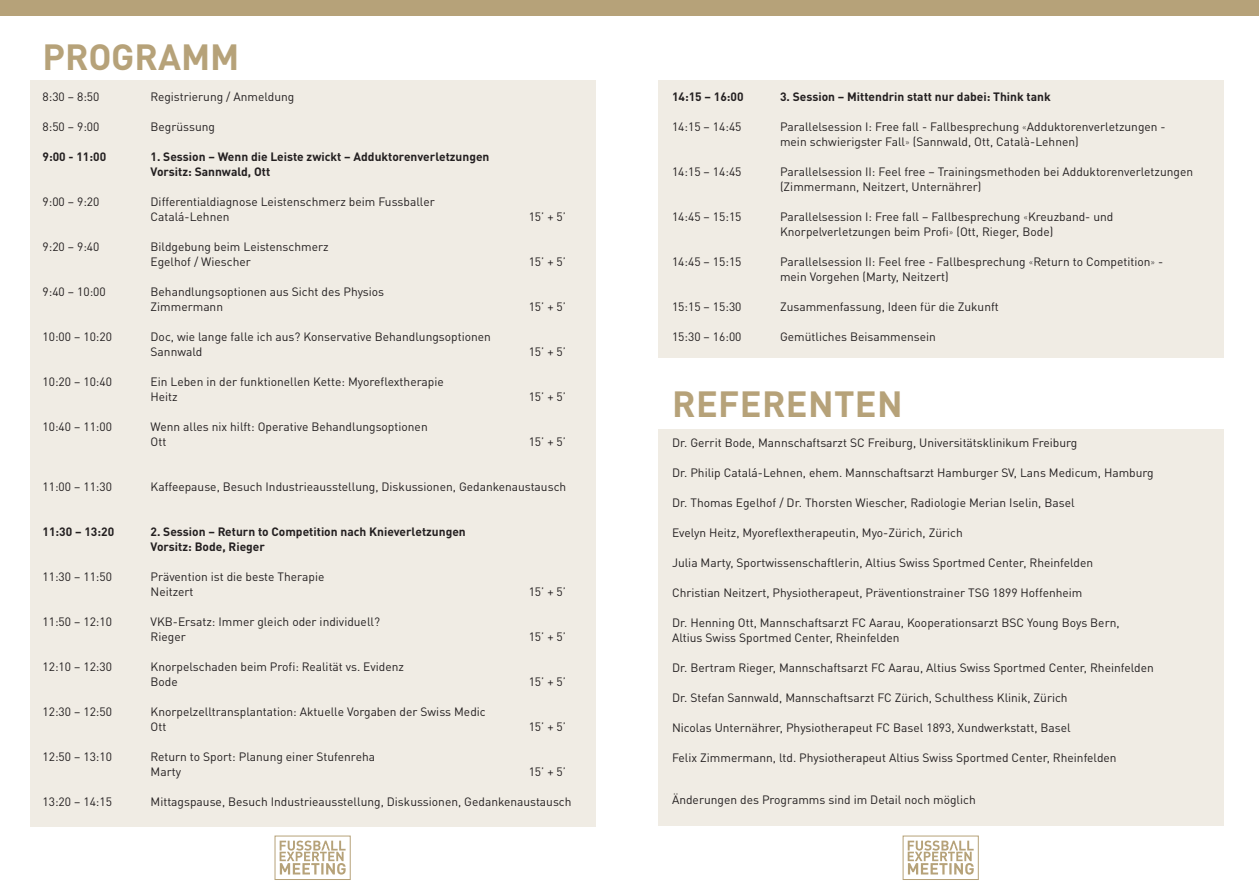
<style>
.page{position:relative;width:1259px;height:893px;background:#fff}
.page>*{position:absolute;margin:0;border:0;box-sizing:border-box;transform-origin:0 0}
.t1{font:700 36px "DINOT";letter-spacing:.01em;color:#b6a279}
.t2{font:12px/15px "DINOT";color:#231f20}
.t3{font:700 12px/15px "DINOT";color:#231f20}
.s1{font-family:"Helvetica Neue";font-weight:100}
</style>
<div class="page">
<div style="left:658px;top:429px;width:565px;height:397px;background:#f0ece4"></div>
<div style="left:658px;top:81px;width:565px;height:277px;background:#f0ece4"></div>
<div style="left:30px;top:81px;width:565px;height:746px;background:#f0ece4"></div>
<div style="left:0;top:0;width:1259px;height:16px;background:#b6a279"></div>
<div style="left:275px;top:836px;width:75px;height:44px;border:1px solid #b6a279"></div>
<svg style="left:280px;top:840px;width:66px;height:35px"></svg>
<div style="left:903px;top:836px;width:75px;height:44px;border:1px solid #b6a279"></div>
<svg style="left:907px;top:840px;width:66px;height:35px"></svg>
<h1 class="t1" style="left:43px;top:33px;width:198px">PROGRAMM</h1>
<p class="t2" style="left:43px;top:89px;width:58px">8:30 – 8:50</p>
<p class="t2" style="left:151px;top:89px;width:145px">Registrierung / Anmeldung</p>
<p class="t2" style="left:43px;top:119px;width:58px">8:50 – 9:00</p>
<p class="t2" style="left:151px;top:119px;width:66px">Begrüssung</p>
<p class="t3" style="left:43px;top:148px;width:65px">9:00 - 11:00</p>
<p class="t3" style="left:151px;top:148px;width:340px">1. Session – Wenn die Leiste zwickt – Adduktorenverletzungen<br>Vorsitz: Sannwald, Ott</p>
<p class="t2" style="left:43px;top:194px;width:88px">9:00 – 9:20 D</p>
<p class="t2" style="left:151px;top:194px;width:286px;text-indent:8px">ifferentialdiagnose Leistenschmerz beim Fussballer<br>Catalá-Lehnen</p>
<p class="t2" style="left:529px;top:209px;width:39px">15’ + 5’</p>
<p class="t2" style="left:43px;top:239px;width:58px">9:20 – 9:40</p>
<p class="t2" style="left:151px;top:239px;width:180px">Bildgebung beim Leistenschmerz</p>
<p class="t2" style="left:43px;top:254px;width:40px">E</p>
<p class="t2" style="left:158px;top:254px;width:95px">gelhof / Wiescher</p>
<p class="t2" style="left:529px;top:254px;width:39px">15’ + 5’</p>
<p class="t2" style="left:43px;top:284px;width:65px">9:40 – 10:00</p>
<p class="t2" style="left:151px;top:284px;width:235px">Behandlungsoptionen aus Sicht des Physios<br>Zimmermann</p>
<p class="t2" style="left:529px;top:299px;width:39px">15’ + 5’</p>
<p class="t2" style="left:43px;top:329px;width:94px">10:00 – 10:20 D</p>
<p class="t2" style="left:151px;top:329px;width:342px;text-indent:8px">oc, wie lange falle ich aus? Konservative Behandlungsoptionen<br>Sannwald</p>
<p class="t2" style="left:529px;top:344px;width:39px">15’ + 5’</p>
<p class="t2" style="left:43px;top:374px;width:94px">10:20 – 10:40 E</p>
<p class="t2" style="left:158px;top:374px;width:288px">in Leben in der funktionellen Kette: Myoreflextherapie</p>
<p class="t2" style="left:43px;top:389px;width:40px">H</p>
<p class="t2" style="left:159px;top:389px;width:20px">eitz</p>
<p class="t2" style="left:529px;top:389px;width:39px">15’ + 5’</p>
<p class="t2" style="left:43px;top:419px;width:71px">10:40 – 11:00</p>
<p class="t2" style="left:151px;top:419px;width:279px">Wenn alles nix hilft: Operative Behandlungsoptionen<br>Ott</p>
<p class="t2" style="left:529px;top:434px;width:39px">15’ + 5’</p>
<p class="t2" style="left:43px;top:479px;width:71px">11:00 – 11:30</p>
<p class="t2" style="left:151px;top:479px;width:417px">Kaffeepause, Besuch I ndustrieausstellung, Diskussionen, Gedankenaustausch</p>
<p class="t3" style="left:43px;top:523px;width:73px">11:30 – 13:20</p>
<p class="t3" style="left:151px;top:523px;width:317px">2. Session – Return to Competition nach Knieverletzungen<br>Vorsitz: Bode, Rieger</p>
<p class="t2" style="left:43px;top:569px;width:71px">11:30 – 11:50</p>
<p class="t2" style="left:151px;top:569px;width:175px">Prävention ist die beste Therapie</p>
<p class="t2" style="left:43px;top:584px;width:40px">N</p>
<p class="t2" style="left:159px;top:584px;width:36px">eitzert</p>
<p class="t2" style="left:529px;top:584px;width:39px">15’ + 5’</p>
<p class="t2" style="left:43px;top:614px;width:71px">11:50 – 12:10</p>
<p class="t2" style="left:151px;top:614px;width:231px">VKB-Ersatz: I mmer gleich oder individuell?<br>Rieger</p>
<p class="t2" style="left:529px;top:629px;width:39px">15’ + 5’</p>
<p class="t2" style="left:43px;top:659px;width:71px">12:10 – 12:30</p>
<p class="t2" style="left:151px;top:659px;width:255px">Knorpelschaden beim Profi: Realität vs. Evidenz<br>Bode</p>
<p class="t2" style="left:43px;top:704px;width:71px">12:30 – 12:50</p>
<p class="t2" style="left:151px;top:704px;width:337px">Knorpelzelltransplantation: Aktuelle Vorgaben der Swiss Medic<br>Ott</p>
<p class="t2" style="left:43px;top:749px;width:71px">12:50 – 13:10</p>
<p class="t2" style="left:151px;top:749px;width:226px">Return to Sport: Planung einer Stufenreha<br>Marty</p>
<p class="t2" style="left:529px;top:674px;width:39px">15’ + 5’</p>
<p class="t2" style="left:529px;top:719px;width:39px">15’ + 5’</p>
<p class="t2" style="left:529px;top:764px;width:39px">15’ + 5’</p>
<p class="t2" style="left:43px;top:794px;width:71px">13:20 – 14:15</p>
<p class="t2" style="left:151px;top:794px;width:422px">Mittagspause, Besuch I ndustrieausstellung, Diskussionen, Gedankenaustausch</p>
<p class="t3" style="left:672px;top:88px;width:73px">14:15 – 16:00</p>
<p class="t3" style="left:780px;top:88px;width:272px">3. Session – Mittendrin statt nur dabei: Think tank</p>
<p class="t2" style="left:672px;top:119px;width:71px">14:15 – 14:45</p>
<p class="t2" style="left:780px;top:119px;width:387px">Parallelsession I : Free fall - Fallbesprechung <span class="s1">«</span>Adduktorenverletzungen - mein schwierigster Fall<span class="s1">»</span> (Sannwald, Ott, Català-Lehnen)</p>
<p class="t2" style="left:672px;top:164px;width:71px">14:15 – 14:45</p>
<p class="t2" style="left:780px;top:164px;width:415px">Parallelsession II : Feel free – Trainingsmethoden bei Adduktorenverletzungen (Zimmermann, Neitzert, Unternährer)</p>
<p class="t2" style="left:672px;top:209px;width:71px">14:45 – 15:15</p>
<p class="t2" style="left:780px;top:209px;width:335px">Parallelsession I : Free fall – Fallbesprechung <span class="s1">«</span>Kreuzband- und<br>Knorpelverletzungen beim Profi<span class="s1">»</span> (Ott, Rieger, Bode)</p>
<p class="t2" style="left:672px;top:254px;width:71px">14:45 – 15:15</p>
<p class="t2" style="left:780px;top:254px;width:385px">Parallelsession II : Feel free - Fallbesprechung <span class="s1">«</span>Return to Competition<span class="s1">»</span> - mein Vorgehen (Marty, Neitzert)</p>
<p class="t2" style="left:672px;top:299px;width:71px">15:15 – 15:30</p>
<p class="t2" style="left:780px;top:299px;width:220px">Zusammenfassung, Ideen für die Zukunft</p>
<p class="t2" style="left:672px;top:329px;width:71px">15:30 – 16:00</p>
<p class="t2" style="left:780px;top:329px;width:157px">Gemütliches Beisammensein</p>
<h1 class="t1" style="left:672px;top:380px;width:232px">Referenten</h1>
<p class="t2" style="left:672px;top:434px;width:407px">D r. Gerrit Bode, Mannschaftsarzt SC Freiburg, Universitätsklinikum Freiburg</p>
<p class="t2" style="left:672px;top:464px;width:483px">Dr. Philip Catalá-Lehnen, ehem. Mannschaftsarzt Hamburger SV, Lans Medicum, Hamburg</p>
<p class="t2" style="left:672px;top:494px;width:404px">Dr. Thomas Egelhof / Dr. Thorsten Wiescher, Radiologie Merian Iselin, Basel</p>
<p class="t2" style="left:672px;top:524px;width:292px">Evelyn Heitz, Myoreflextherapeutin, Myo-Zürich, Zürich</p>
<p class="t2" style="left:672px;top:554px;width:423px">Julia Marty, Sportwissenschaftlerin, Altius Swiss Sportmed Center, Rheinfelden</p>
<p class="t2" style="left:672px;top:584px;width:412px">Christian Neitzert, Physiotherapeut, Präventionstrainer TSG 1899 Hoffenheim</p>
<p class="t2" style="left:672px;top:614px;width:449px">Dr. Henning Ott, Mannschaftsarzt FC Aarau, Kooperationsarzt BSC Young Boys Bern,<br>Altius Swiss Sportmed Center, Rheinfelden</p>
<p class="t2" style="left:672px;top:659px;width:483px">D r. Bertram Rieger, Mannschaftsarzt FC Aarau, Altius Swiss Sportmed Center, Rheinfelden</p>
<p class="t2" style="left:672px;top:689px;width:397px">Dr. Stefan Sannwald, Mannschaftsarzt FC Zürich, Schulthess Klinik, Zürich</p>
<p class="t2" style="left:672px;top:719px;width:400px">N icolas Unternährer, Physiotherapeut FC Basel 1893, Xundwerkstatt, Basel</p>
<p class="t2" style="left:672px;top:749px;width:446px">Felix Zimmermann, ltd. Physiotherapeut Altius Swiss Sportmed Center, Rheinfelden</p>
<p class="t2" style="left:672px;top:791px;width:305px">Änderungen des Programms sind im Detail noch möglich</p>
</div>
